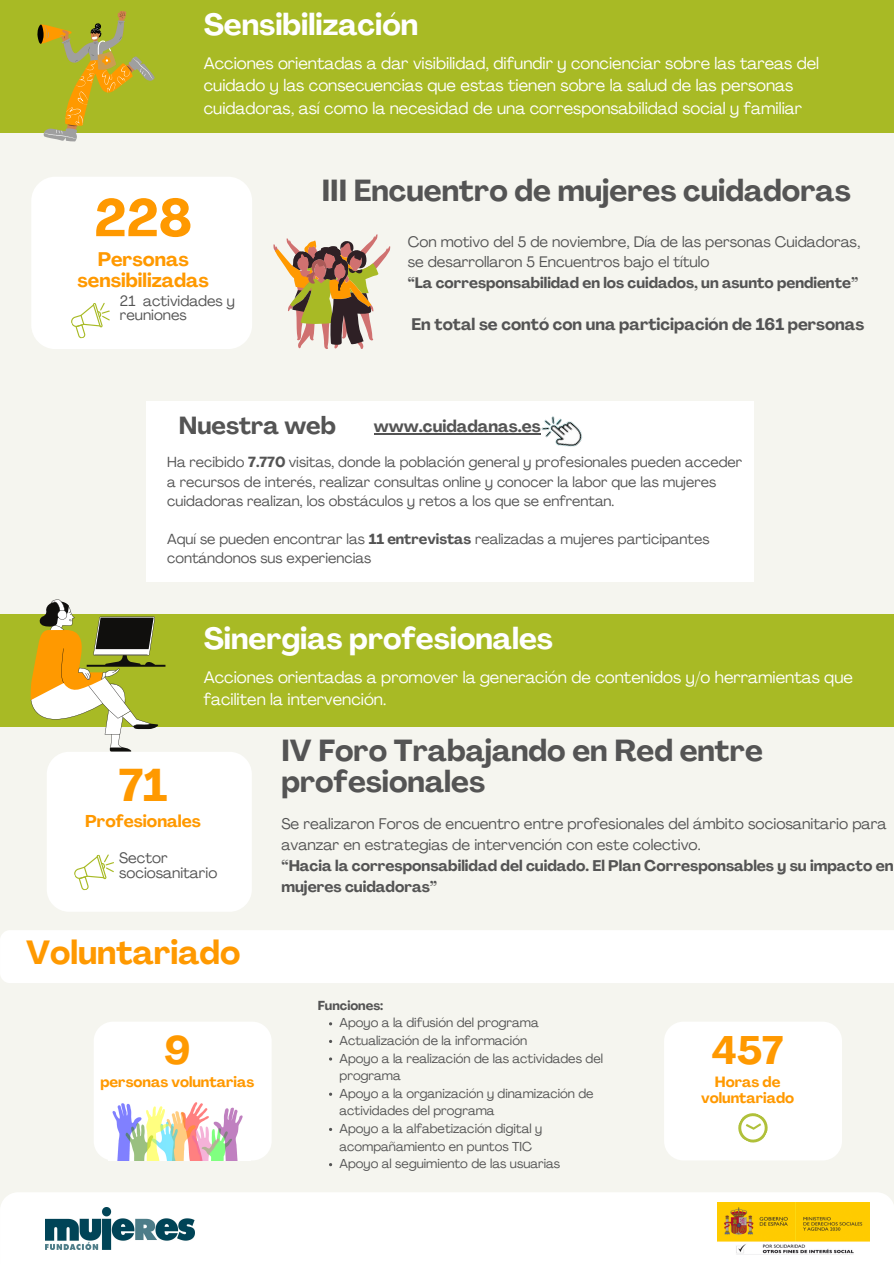
<style>
.page{position:relative;width:894px;height:1264px;background:#fff}
.page>*{position:absolute;margin:0;border:0;box-sizing:border-box;transform-origin:0 0}
.t1{font:700 52.05px "Agrandir";color:#f90}
.t2{font:700 45.3px "Agrandir";color:#f90}
.t3{font:700 39.3px "Agrandir";color:#f90}
.t4{font:700 33px "Agrandir";color:#f90}
.t5{font:700 30px/31.5px "Agrandir";color:#545454}
.t6{font:700 30px "Agrandir";color:#fff}
.t7{font:700 24.3px "Agrandir";color:#545454}
.t8{font:700 19.35px/20.5px "Agrandir";color:#f90;text-align:center}
.t9{font:700 16.95px "Agrandir";color:#f90}
.t10{font:700 16.65px "Agrandir";color:#545454}
.t11{font:16.5px/22.5px "Agrandir";color:#fff}
.t12{font:700 16.5px "Agrandir";color:#545454}
.t13{font:15.15px/20.9px "Agrandir";color:#545454}
.t14{font:700 15.15px/20.9px "Agrandir";color:#545454}
.t15{font:15px/20.5px "Agrandir";color:#545454}
.t16{font:700 15px "Agrandir";color:#545454}
.t17{font:14.85px/14.7px "Agrandir";color:#545454}
.t18{font:700 14.7px/15.5px "Agrandir";color:#f90;text-align:center}
.t19{font:14.7px/14.5px "Agrandir";color:#545454}
.t20{font:14.4px/19.2px "Agrandir";color:#545454}
.t21{font:12.9px/17.5px "Agrandir";color:#545454}
.t22{font:700 12.9px "Agrandir";color:#545454}
.s1{font-weight:700}
</style>
<div class="page">
<div style="left:0;top:0;width:893px;height:1263px;background:#f5f5ef"></div>
<div style="left:0;top:0;width:893px;height:133px;background:#a8ba25"></div>
<div style="left:0;top:1192px;width:893px;height:71px;background:#fff"></div>
<img style="left:46px;top:1207px;width:148px;height:42px">
<svg style="left:37px;top:11px;width:118px;height:130px"></svg>
<img style="left:716px;top:1202px;width:152px;height:52px">
<svg style="left:273px;top:234px;width:117px;height:115px"></svg>
<div style="left:31px;top:177px;width:221px;height:172px;background:#fff;border-radius:24px"></div>
<svg style="left:71px;top:302px;width:39px;height:37px"></svg>
<div style="left:146px;top:401px;width:607px;height:181px;background:#fff"></div>
<hr style="left:374px;top:433px;width:166px;height:1px;background:#545454">
<img style="left:533px;top:416px;width:49px;height:31px">
<div style="left:47px;top:751px;width:205px;height:160px;background:#fff;border-radius:22px"></div>
<svg style="left:74px;top:854px;width:40px;height:37px"></svg>
<div style="left:94px;top:1021px;width:177px;height:139px;background:#fff;border-radius:19px"></div>
<img style="left:108px;top:1102px;width:135px;height:58px">
<div style="left:664px;top:1021px;width:177px;height:139px;background:#fff;border-radius:19px"></div>
<svg style="left:738px;top:1113px;width:30px;height:30px"></svg>
<div style="left:0;top:930px;width:893px;height:53px;background:#fff"></div>
<div style="left:0;top:614px;width:893px;height:112px;background:#a8ba25"></div>
<svg style="left:30px;top:599px;width:135px;height:152px"></svg>
<p class="t6" style="left:204px;top:13px;width:216px">Sensibilización</p>
<p class="t11" style="left:204px;top:53px;width:616px">Acciones orientadas a dar visibilidad, difundir y concienciar sobre las tareas del cuidado y las consecuencias que estas tienen sobre la salud de las personas cuidadoras, así como la necesidad de una corresponsabilidad social y familiar</p>
<p class="t1" style="left:94px;top:197px;width:99px">228</p>
<p class="t8" style="left:77px;top:251px;width:133px">Personas sensibilizadas</p>
<p class="t19" style="left:120px;top:294px;width:116px">21 actividades y reuniones</p>
<p class="t5" style="left:322px;top:178px;width:530px">III Encuentro de mujeres cuidadoras</p>
<p class="t15" style="left:407px;top:233px;width:454px">Con motivo del 5 de noviembre, Día de las personas Cuidadoras, se desarrollaron 5 Encuentros bajo el título</p>
<p class="t16" style="left:407px;top:276px;width:452px">“La corresponsabilidad en los cuidados, un asunto pendiente”</p>
<p class="t12" style="left:411px;top:318px;width:454px">En total se contó con una participación de 161 personas</p>
<p class="t7" style="left:179px;top:416px;width:159px">Nuestra web</p>
<p class="t10" style="left:374px;top:419px;width:168px">www.cuidadanas.es</p>
<p class="t20" style="left:167px;top:454px;width:576px">Ha recibido <span class="s1">7.770</span> visitas, donde la población general y profesionales pueden acceder a recursos de interés, realizar consultas online y conocer la labor que las mujeres cuidadoras realizan, los obstáculos y retos a los que se enfrentan.</p>
<p class="t20" style="left:167px;top:530px;width:543px">Aquí se pueden encontrar las <span class="s1">11 entrevistas</span> realizadas a mujeres participantes contándonos sus experiencias</p>
<p class="t6" style="left:204px;top:627px;width:350px">Sinergias profesionales</p>
<p class="t11" style="left:204px;top:667px;width:650px">Acciones orientadas a promover la generación de contenidos y/o herramientas que faciliten la intervención.</p>
<p class="t2" style="left:119px;top:766px;width:50px">71</p>
<p class="t9" style="left:85px;top:814px;width:117px">Profesionales</p>
<p class="t17" style="left:119px;top:852px;width:100px">Sector sociosanitario</p>
<p class="t4" style="left:26px;top:939px;width:216px">Voluntariado</p>
<p class="t3" style="left:164px;top:1034px;width:28px">9</p>
<p class="t18" style="left:100px;top:1075px;width:155px">personas voluntarias</p>
<p class="t5" style="left:281px;top:737px;width:483px">IV Foro Trabajando en Red entre profesionales</p>
<p class="t13" style="left:281px;top:814px;width:606px">Se realizaron Foros de encuentro entre profesionales del ámbito sociosanitario para avanzar en estrategias de intervención con este colectivo.</p>
<p class="t14" style="left:281px;top:856px;width:613px">“Hacia la corresponsabilidad del cuidado. El Plan Corresponsables y su impacto en mujeres cuidadoras”</p>
<p class="t22" style="left:317px;top:1000px;width:67px">Funciones:</p>
<p class="t21" style="left:339px;top:1015px;width:201px">Apoyo a la difusión del programa</p>
<p class="t21" style="left:339px;top:1032px;width:189px">Actualización de la información</p>
<p class="t21" style="left:339px;top:1050px;width:265px">Apoyo a la realización de las actividades del programa</p>
<p class="t21" style="left:339px;top:1085px;width:255px">Apoyo a la organización y dinamización de actividades del programa</p>
<p class="t21" style="left:339px;top:1120px;width:204px">Apoyo a la alfabetización digital y acompañamiento en puntos TIC</p>
<p class="t21" style="left:339px;top:1156px;width:222px">Apoyo al seguimiento de las usuarias</p>
<p class="t3" style="left:711px;top:1034px;width:73px">457</p>
<p class="t18" style="left:701px;top:1075px;width:94px">Horas de voluntariado</p>
</div>
